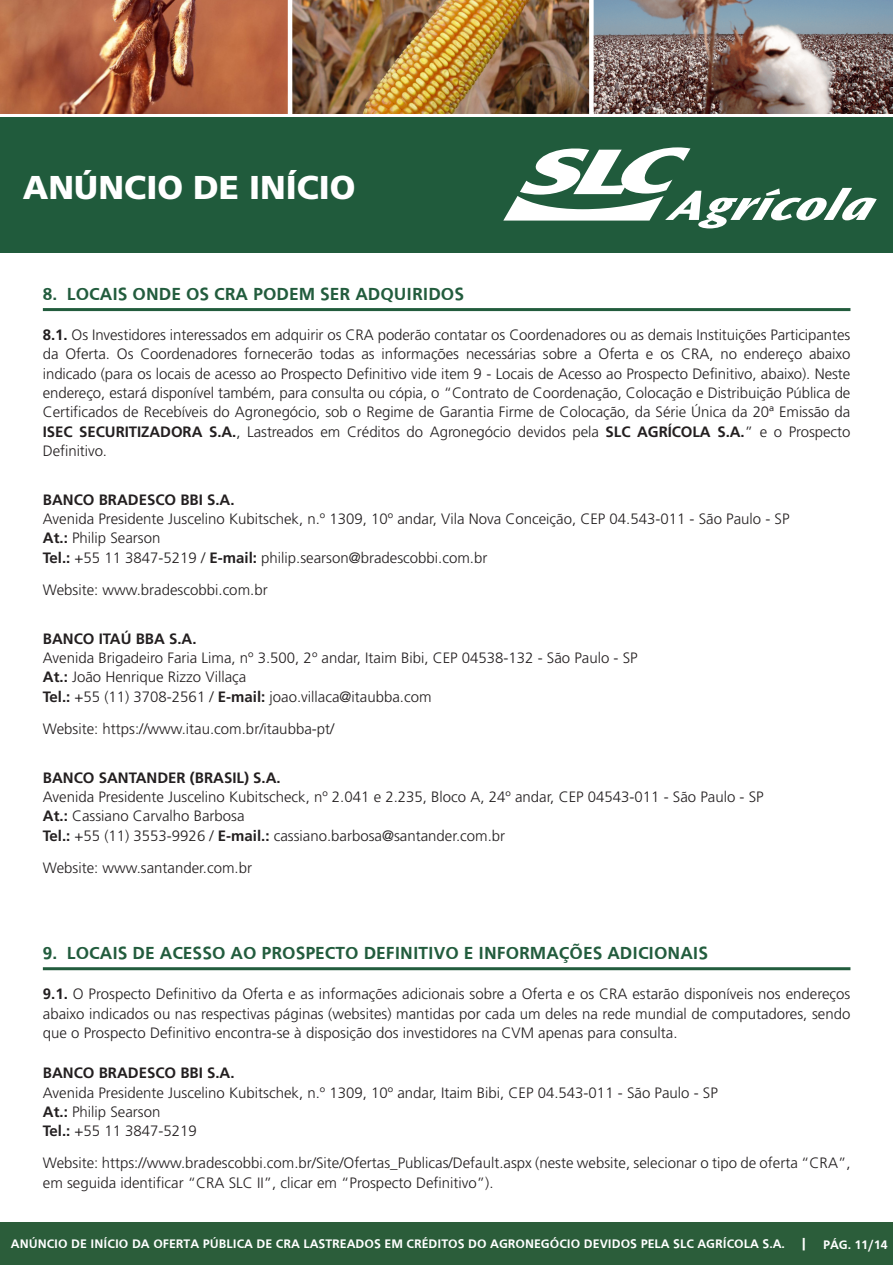
<style>
.page{position:relative;width:893px;height:1266px;background:#fff}
.page>*{position:absolute;margin:0;border:0;box-sizing:border-box;transform-origin:0 0}
.t1{font:33px "Frutiger LT 75 Blk";color:#fff}
.TITULO_1{font:700 18px "Frutiger";color:#225c3d}
.t2{font:300 15px/19.2px "Frutiger";color:#231f20;text-align:justify}
.t3{font:15px "Frutiger LT 65 Bd";color:#231f20}
.t4{font:700 12.75px "Frutiger";color:#fff}
.s1{font-family:"Frutiger LT 65 Bd";font-weight:400}
.s2{font-size:15px}
</style>
<div class="page">
<div style="left:0;top:1221px;width:893px;height:43px;background:#2b5d3a"></div>
<img style="left:0;top:0;width:288px;height:113px">
<img style="left:292px;top:0;width:297px;height:113px">
<img style="left:594px;top:0;width:299px;height:113px">
<div style="left:0;top:117px;width:893px;height:135px;background:#205b3c"></div>
<svg style="left:503px;top:147px;width:374px;height:81px"></svg>
<hr style="left:43px;top:308px;width:807px;height:3px;background:#225c3d">
<hr style="left:43px;top:967px;width:807px;height:3px;background:#225c3d">
<h1 class="t1" style="left:23px;top:167px;width:334px">ANÚNCIO DE INÍCIO</h1>
<p class="TITULO_1" style="left:43px;top:283px;width:423px">8. LOCAIS ONDE OS CRA PODEM SER ADQUIRIDOS</p>
<p class="t2" style="left:43px;top:325px;width:809px"><span class="s1">8.1.</span> Os Investidores interessados em adquirir os CRA poderão contatar os Coordenadores ou as demais Instituições Participantes da Oferta. Os Coordenadores fornecerão todas as informações necessárias sobre a Oferta e os CRA, no endereço abaixo indicado (para os locais de acesso ao Prospecto Definitivo vide item 9 - Locais de Acesso ao Prospecto Definitivo, abaixo). Neste endereço, estará disponível também, para consulta ou cópia, o “Contrato de Coordenação, Colocação e Distribuição Pública de Certificados de Recebíveis do Agronegócio, sob o Regime de Garantia Firme de Colocação, da Série Única da 20ª Emissão da <span class="s1">ISEC SECURITIZADORA S.A.</span>, Lastreados em Créditos do Agronegócio devidos pela <span class="s1">SLC AGRÍCOLA S.A.</span>” e o Prospecto Definitivo.</p>
<p class="t3" style="left:43px;top:491px;width:193px">BANCO BRADESCO BBI S.A.</p>
<p class="t2" style="left:43px;top:509px;width:748px">Avenida Presidente Juscelino Kubitschek, n.º 1309, 10º andar, Vila Nova Conceição, CEP 04.543-011 - São Paulo - SP</p>
<p class="t2" style="left:43px;top:528px;width:119px"><span class="s1">At.:</span> Philip Searson</p>
<p class="t2" style="left:43px;top:548px;width:446px"><span class="s1">Tel.:</span> +55 11 3847-5219 / <span class="s1">E-mail:</span> philip.searson@bradescobbi.com.br</p>
<p class="t2" style="left:43px;top:580px;width:226px">Website: www.bradescobbi.com.br</p>
<p class="t3" style="left:43px;top:629px;width:155px">BANCO ITAÚ BBA S.A.</p>
<p class="t2" style="left:43px;top:648px;width:596px">Avenida Brigadeiro Faria Lima, nº 3.500, 2º andar, Itaim Bibi, CEP 04538-132 - São Paulo - SP</p>
<p class="t2" style="left:43px;top:667px;width:205px"><span class="s1">At.:</span> João Henrique Rizzo Villaça</p>
<p class="t2" style="left:43px;top:687px;width:390px"><span class="s1">Tel.:</span> +55 (11) 3708-2561 / <span class="s1">E-mail:</span> joao.villaca@itaubba.com</p>
<p class="t2" style="left:43px;top:719px;width:293px">Website: https://www.itau.com.br/itaubba-pt/</p>
<p class="t3" style="left:43px;top:768px;width:239px">BANCO SANTANDER (BRASIL) S.A.</p>
<p class="t2" style="left:43px;top:787px;width:722px">Avenida Presidente Juscelino Kubitscheck, nº 2.041 e 2.235, Bloco A, 24º andar, CEP 04543-011 - São Paulo - SP</p>
<p class="t2" style="left:43px;top:806px;width:203px"><span class="s1">At.:</span> Cassiano Carvalho Barbosa</p>
<p class="t2" style="left:43px;top:825px;width:464px"><span class="s1">Tel.:</span> +55 (11) 3553-9926 / <span class="s1">E-mail.:</span> cassiano.barbosa@santander.com.br</p>
<p class="t2" style="left:43px;top:857px;width:211px">Website: www.santander.com.br</p>
<p class="TITULO_1" style="left:43px;top:942px;width:667px">9. LOCAIS DE ACESSO AO PROSPECTO DEFINITIVO E INFORMAÇÕES ADICIONAIS</p>
<p class="t2" style="left:43px;top:984px;width:809px"><span class="s1">9.1.</span> O Prospecto Definitivo da Oferta e as informações adicionais sobre a Oferta e os CRA estarão disponíveis nos endereços abaixo indicados ou nas respectivas páginas (websites) mantidas por cada um deles na rede mundial de computadores, sendo que o Prospecto Definitivo encontra-se à disposição dos investidores na CVM apenas para consulta.</p>
<p class="t3" style="left:43px;top:1064px;width:193px">BANCO BRADESCO BBI S.A.</p>
<p class="t2" style="left:43px;top:1082px;width:676px">Avenida Presidente Juscelino Kubitschek, n.º 1309, 10º andar, Itaim Bibi, CEP 04.543-011 - São Paulo - SP</p>
<p class="t2" style="left:43px;top:1102px;width:119px"><span class="s1">At.:</span> Philip Searson</p>
<p class="t2" style="left:43px;top:1121px;width:156px"><span class="s1">Tel.:</span> +55 11 3847-5219</p>
<p class="t2" style="left:43px;top:1153px;width:809px">Website: https://www.bradescobbi.com.br/Site/Ofertas_Publicas/Default.aspx (neste website, selecionar o tipo de oferta “CRA”, em seguida identificar “CRA SLC II”, clicar em “Prospecto Definitivo”).</p>
<p class="t4" style="left:11px;top:1236px;width:878px">ANÚNCIO DE INÍCIO DA OFERTA PÚBLICA DE CRA LASTREADOS EM CRÉDITOS DO AGRONEGÓCIO DEVIDOS PELA SLC AGRÍCOLA S.A. <span class="s2">|</span> PÁG. 11/14</p>
</div>
